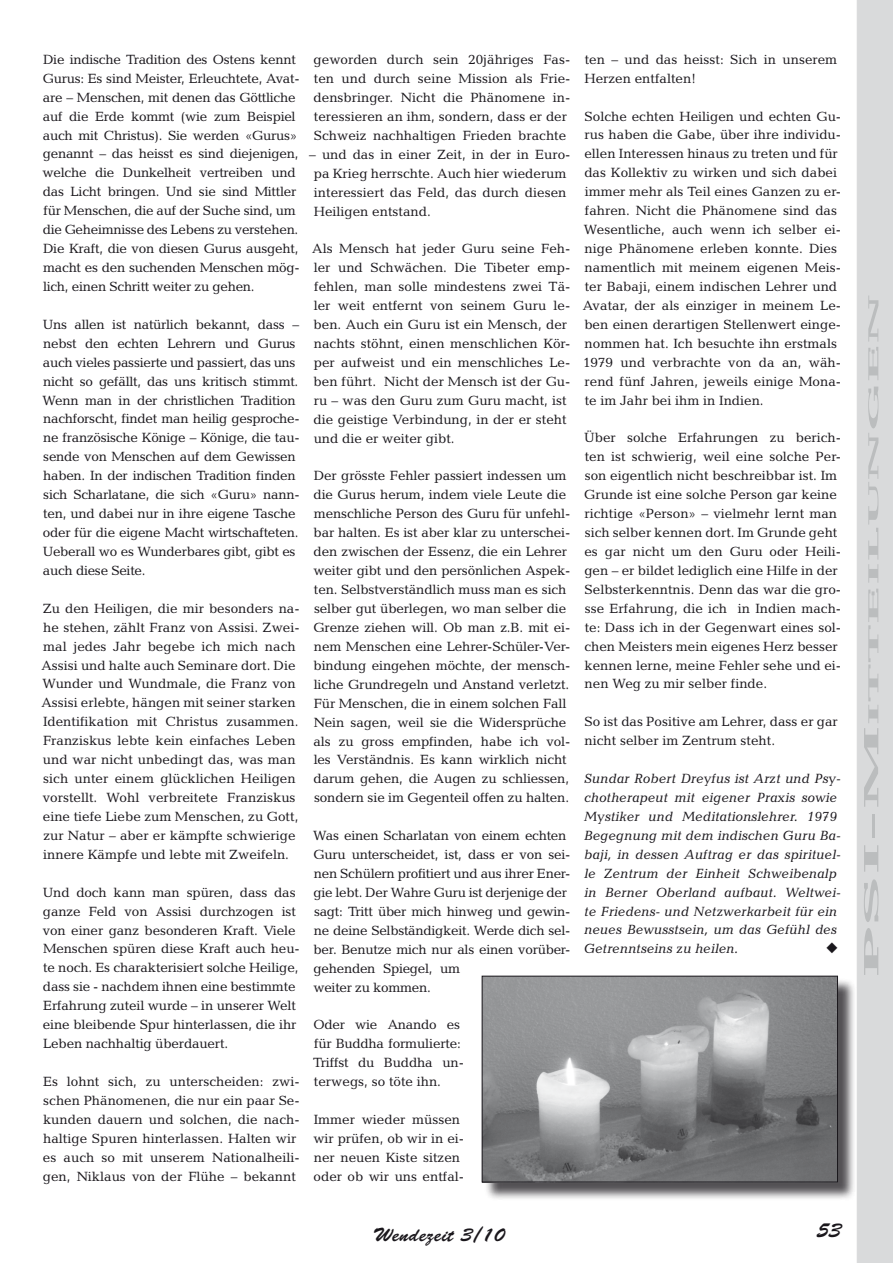
<style>
.page{position:relative;width:893px;height:1263px;background:#fff}
.page>*{position:absolute;margin:0;border:0;box-sizing:border-box;transform-origin:0 0}
.t1{font:21px "Brush Script";color:#1a171c}
.t2{font:19.5px "Brush Script";letter-spacing:.025em;color:#1a171c}
.t3{font:700 14.7px "Candida";color:#bbbdbe;scale:4 1}
.t4{font:13.5px/18.9px "Candida";color:#1a171c}
.t5{font:13.5px/18.9px "Candida";letter-spacing:-.02em;color:#1a171c}
.t6{font:italic 13.5px/18.9px "Candida";color:#1a171c}
.s1{font-size:21px}
</style>
<div class="page">
<div style="left:857px;top:0;width:36px;height:1263px;background:#d9dadb"></div>
<div style="left:484px;top:978px;width:372px;height:223px;background:#1a171c;opacity:.75"></div>
<img style="left:484px;top:978px;width:352px;height:202px">
<div style="left:482px;top:976px;width:356px;height:206px;border:1px solid #1a171c"></div>
<p class="t5" style="left:43px;top:50px;width:259px">Die indische Tradition des Ostens kennt Gurus: Es sind Meister, Erleuchtete, Avat&shy;are – Menschen, mit denen das Göttliche auf die Erde kommt (wie zum Beispiel auch mit Christus). Sie werden «Gurus» genannt – das heisst es sind diejenigen, welche die Dunkelheit vertreiben und das Licht bringen. Und sie sind Mittler für Menschen, die auf der Suche sind, um die Geheimnisse des Lebens zu verstehen.<br>Die Kraft, die von diesen Gurus ausgeht, macht es den suchenden Menschen mög&shy;lich, einen Schritt weiter zu gehen.</p>
<p class="t5" style="left:42px;top:315px;width:259px">Uns allen ist natürlich bekannt, dass – nebst den echten Lehrern und Gurus auch vieles passierte und passiert, das uns nicht so gefällt, das uns kritisch stimmt.<br>Wenn man in der christlichen Tradition nachforscht, findet man heilig gesproche&shy;ne französische Könige – Könige, die tau&shy;sende von Menschen auf dem Gewissen haben. In der indischen Tradition finden sich Scharlatane, die sich «Guru» nann&shy;ten, und dabei nur in ihre eigene Tasche oder für die eigene Macht wirtschafteten.<br>Ueberall wo es Wunderbares gibt, gibt es auch diese Seite.</p>
<p class="t4" style="left:41px;top:599px;width:260px">Zu den Heiligen, die mir besonders na&shy;he stehen, zählt Franz von Assisi. Zwei&shy;mal jedes Jahr begebe ich mich nach Assisi und halte auch Seminare dort. Die Wunder und Wundmale, die Franz von Assisi erlebte, hängen mit seiner starken Identifikation mit Christus zusammen.<br>Franziskus lebte kein einfaches Leben und war nicht unbedingt das, was man sich unter einem glücklichen Heiligen vorstellt. Wohl verbreitete Franziskus eine tiefe Liebe zum Menschen, zu Gott, zur Natur – aber er kämpfte schwierige innere Kämpfe und lebte mit Zweifeln.</p>
<p class="t4" style="left:43px;top:883px;width:258px">Und doch kann man spüren, dass das ganze Feld von Assisi durchzogen ist von einer ganz besonderen Kraft. Viele Menschen spüren diese Kraft auch heu&shy;te noch. Es charakterisiert solche Heilige, dass sie - nachdem ihnen eine bestimmte Erfahrung zuteil wurde – in unserer Welt eine bleibende Spur hinterlassen, die ihr Leben nachhaltig überdauert.</p>
<p class="t4" style="left:43px;top:1072px;width:258px">Es lohnt sich, zu unterscheiden: zwi&shy;schen Phänomenen, die nur ein paar Se&shy;kunden dauern und solchen, die nach&shy;haltige Spuren hinterlassen. Halten wir es auch so mit unserem Nationalheili&shy;gen, Niklaus von der Flühe – bekannt</p>
<p class="t4" style="left:314px;top:50px;width:258px">geworden durch sein 20jähriges Fas&shy;ten und durch seine Mission als Frie&shy;densbringer. Nicht die Phänomene in&shy;teressieren an ihm, sondern, dass er der Schweiz nachhaltigen Frieden brachte</p>
<p class="t4" style="left:314px;top:145px;width:258px;text-indent:-4px">– und das in einer Zeit, in der in Euro&shy;pa Krieg herrschte. Auch hier wiederum interessiert das Feld, das durch diesen Heiligen entstand.</p>
<p class="t4" style="left:312px;top:239px;width:260px">Als Mensch hat jeder Guru seine Feh&shy;ler und Schwächen. Die Tibeter emp&shy;fehlen, man solle mindestens zwei Tä&shy;ler weit entfernt von seinem Guru le&shy;ben. Auch ein Guru ist ein Mensch, der nachts stöhnt, einen menschlichen Kör&shy;per aufweist und ein menschliches Le&shy;ben führt. Nicht der Mensch ist der Gu&shy;ru – was den Guru zum Guru macht, ist die geistige Verbindung, in der er steht und die er weiter gibt.</p>
<p class="t4" style="left:313px;top:466px;width:259px">Der grösste Fehler passiert indessen um die Gurus herum, indem viele Leute die menschliche Person des Guru für unfehl&shy;bar halten. Es ist aber klar zu unterschei&shy;den zwischen der Essenz, die ein Lehrer weiter gibt und den persönlichen Aspek&shy;ten. Selbstverständlich muss man es sich selber gut überlegen, wo man selber die Grenze ziehen will. Ob man z.B. mit ei&shy;nem Menschen eine Lehrer-Schüler-Ver&shy;bindung eingehen möchte, der mensch&shy;liche Grundregeln und Anstand verletzt.<br>Für Menschen, die in einem solchen Fall Nein sagen, weil sie die Widersprüche als zu gross empfinden, habe ich vol&shy;les Verständnis. Es kann wirklich nicht darum gehen, die Augen zu schliessen, sondern sie im Gegenteil offen zu halten.</p>
<p class="t5" style="left:313px;top:826px;width:259px">Was einen Scharlatan von einem echten Guru unterscheidet, ist, dass er von sei&shy;nen Schülern profitiert und aus ihrer Ener&shy;gie lebt. Der Wahre Guru ist derjenige der sagt: Tritt über mich hinweg und gewin&shy;ne deine Selbständigkeit. Werde dich sel&shy;ber. Benutze mich nur als einen vorüber&shy;gehenden Spiegel, um<br>weiter zu kommen.</p>
<p class="t4" style="left:313px;top:1015px;width:153px">Oder wie Anando es für Buddha formulierte:<br>Triffst du Buddha un&shy;terwegs, so töte ihn.</p>
<p class="t4" style="left:313px;top:1110px;width:152px">Immer wieder müssen wir prüfen, ob wir in ei&shy;ner neuen Kiste sitzen oder ob wir uns entfal-</p>
<p class="t4" style="left:584px;top:50px;width:254px">ten – und das heisst: Sich in unserem<br>Herzen entfalten!</p>
<p class="t4" style="left:583px;top:107px;width:260px">Solche echten Heiligen und echten Gu&shy;rus haben die Gabe, über ihre individu&shy;ellen Interessen hinaus zu treten und für das Kollektiv zu wirken und sich dabei immer mehr als Teil eines Ganzen zu er&shy;fahren. Nicht die Phänomene sind das Wesentliche, auch wenn ich selber ei&shy;nige Phänomene erleben konnte. Dies namentlich mit meinem eigenen Meis&shy;ter Babaji, einem indischen Lehrer und Avatar, der als einziger in meinem Le&shy;ben einen derartigen Stellenwert einge&shy;nommen hat. Ich besuchte ihn erstmals 1979 und verbrachte von da an, wäh&shy;rend fünf Jahren, jeweils einige Mona&shy;te im Jahr bei ihm in Indien.</p>
<p class="t4" style="left:584px;top:428px;width:258px">Über solche Erfahrungen zu berich&shy;ten ist schwierig, weil eine solche Per&shy;son eigentlich nicht beschreibbar ist. Im Grunde ist eine solche Person gar keine richtige «Person» – vielmehr lernt man sich selber kennen dort. Im Grunde geht es gar nicht um den Guru oder Heili&shy;gen – er bildet lediglich eine Hilfe in der Selbsterkenntnis. Denn das war die gro&shy;sse Erfahrung, die ich in Indien mach&shy;te: Dass ich in der Gegenwart eines sol&shy;chen Meisters mein eigenes Herz besser kennen lerne, meine Fehler sehe und ei&shy;nen Weg zu mir selber finde.</p>
<p class="t4" style="left:585px;top:712px;width:255px">So ist das Positive am Lehrer, dass er gar nicht selber im Zentrum steht.</p>
<p class="t6" style="left:584px;top:769px;width:258px">Sundar Robert Dreyfus ist Arzt und Psy&shy;chotherapeut mit eigener Praxis sowie Mystiker und Meditationslehrer. 1979<br>Begegnung mit dem indischen Guru Ba&shy;baji, in dessen Auftrag er das spirituel&shy;le Zentrum der Einheit Schweibenalp in Berner Oberland aufbaut. Weltwei&shy;te Friedens- und Netzwerkarbeit für ein neues Bewusstsein, um das Gefühl des Getrenntseins zu heilen.</p>
<h2 class="t2" style="left:373px;top:1224px;width:133px">Wendezeit 3/10</h2>
<h1 class="t1" style="left:817px;top:1218px;width:26px">53</h1>
<p class="t3" style="left:865px;top:977px;width:172px;rotate:-90deg"><span class="s1">PSI-M</span>itteilungen</p>
</div>
